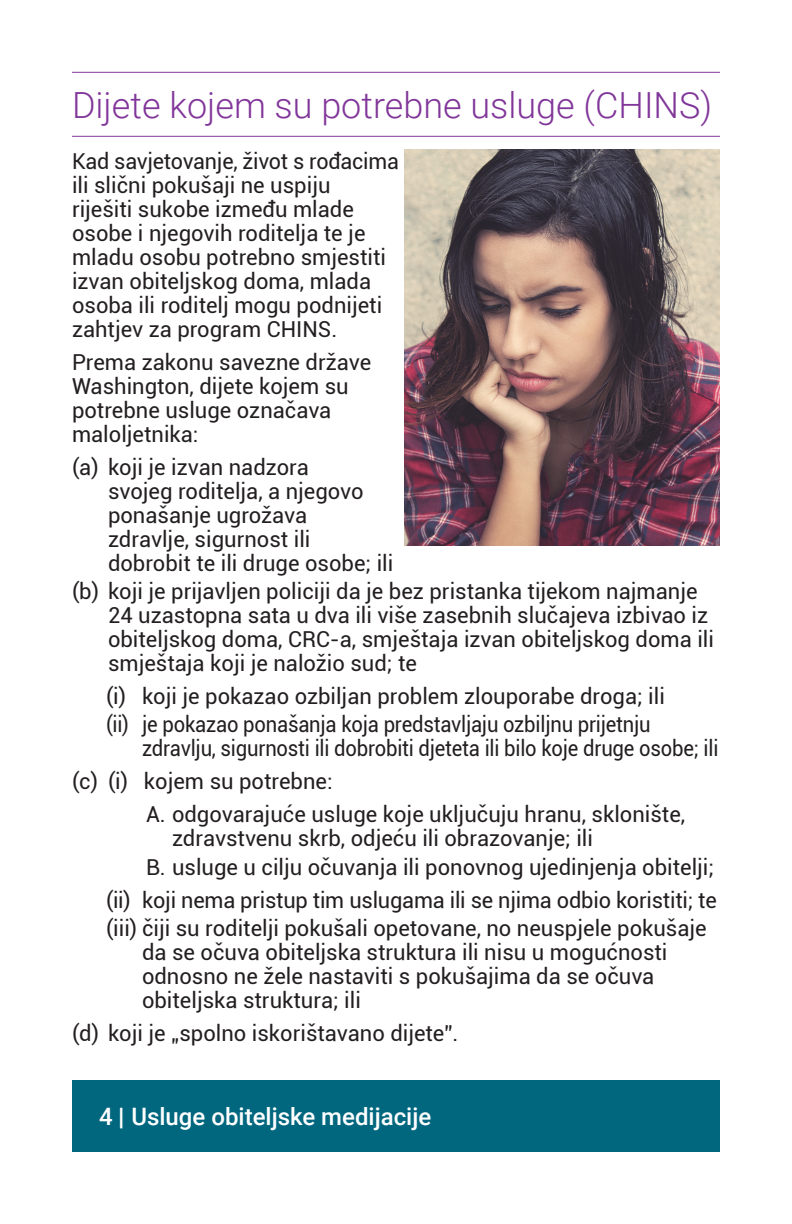
<style>
.page{position:relative;width:792px;height:1224px;background:#fff}
.page>*{position:absolute;margin:0;border:0;box-sizing:border-box;transform-origin:0 0}
.t1{font:300 36px "Roboto";color:#813699}
.t2{font:500 24px "Roboto";color:#fff}
.t3{font:22px/24px "Roboto";color:#231f20}
.t4{font:22px "Roboto";color:#231f20;scale:.92 1}
.s1{font-weight:400}
</style>
<div class="page">
<div style="left:72px;top:1080px;width:648px;height:72px;background:#00677f"></div>
<hr style="left:72px;top:72px;width:648px;height:1px;background:#813699">
<hr style="left:72px;top:136px;width:648px;height:1px;background:#813699">
<img style="left:405px;top:150px;width:315px;height:396px">
<h1 class="t1" style="left:72px;top:80px;width:642px">Dijete kojem su potrebne usluge (CHINS)</h1>
<p class="t3" style="left:72px;top:148px;width:328px">Kad savjetovanje, život s rođacima ili slični pokušaji ne uspiju<br>riješiti sukobe između mlade osobe i njegovih roditelja te je mladu osobu potrebno smjestiti izvan obiteljskog doma, mlada osoba ili roditelj mogu podnijeti zahtjev za program CHINS.</p>
<p class="t3" style="left:72px;top:349px;width:301px">Prema zakonu savezne države<br>Washington, dijete kojem su potrebne usluge označava maloljetnika:</p>
<p class="t3" style="left:108px;top:454px;width:287px;text-indent:-36px">(a) koji je izvan nadzora<br>svojeg roditelja, a njegovo ponašanje ugrožava zdravlje, sigurnost ili dobrobit te ili druge osobe; ili</p>
<p class="t3" style="left:108px;top:578px;width:607px;text-indent:-36px">(b) koji je prijavljen policiji da je bez pristanka tijekom najmanje 24 uzastopna sata u dva ili više zasebnih slučajeva izbivao iz obiteljskog doma, CRC-a, smještaja izvan obiteljskog doma ili smještaja koji je naložio sud; te</p>
<p class="t3" style="left:106px;top:681px;width:560px;line-height:28.4px">(i) koji je pokazao ozbiljan problem zlouporabe droga; ili (ii) je pokazao ponašanja koja predstavljaju ozbiljnu prijetnju</p>
<p class="t4" style="left:142px;top:733px;width:628px">zdravlju, sigurnosti ili dobrobiti djeteta ili bilo koje druge osobe; ili</p>
<p class="t3" style="left:72px;top:769px;width:262px">(c) (i) kojem su potrebne:</p>
<p class="t3" style="left:146px;top:802px;width:541px">A. odgovarajuće usluge koje uključuju hranu, sklonište,</p>
<p class="t3" style="left:146px;top:824px;width:570px;line-height:28.4px;text-indent:26px">zdravstvenu skrb, odjeću ili obrazovanje; ili<br>B. usluge u cilju očuvanja ili ponovnog ujedinjenja obitelji;</p>
<p class="t3" style="left:106px;top:885px;width:612px;line-height:28.4px">(ii) koji nema pristup tim uslugama ili se njima odbio koristiti; te (iii) čiji su roditelji pokušali opetovane, no neuspjele pokušaje</p>
<p class="t3" style="left:142px;top:939px;width:527px">da se očuva obiteljska struktura ili nisu u mogućnosti odnosno ne žele nastaviti s pokušajima da se očuva obiteljska struktura; ili</p>
<p class="t3" style="left:72px;top:1020px;width:388px">(d) koji je „spolno iskorištavano dijete”.</p>
<p class="t2" style="left:99px;top:1100px;width:334px">4 <span class="s1">|</span> Usluge obiteljske medijacije</p>
</div>
